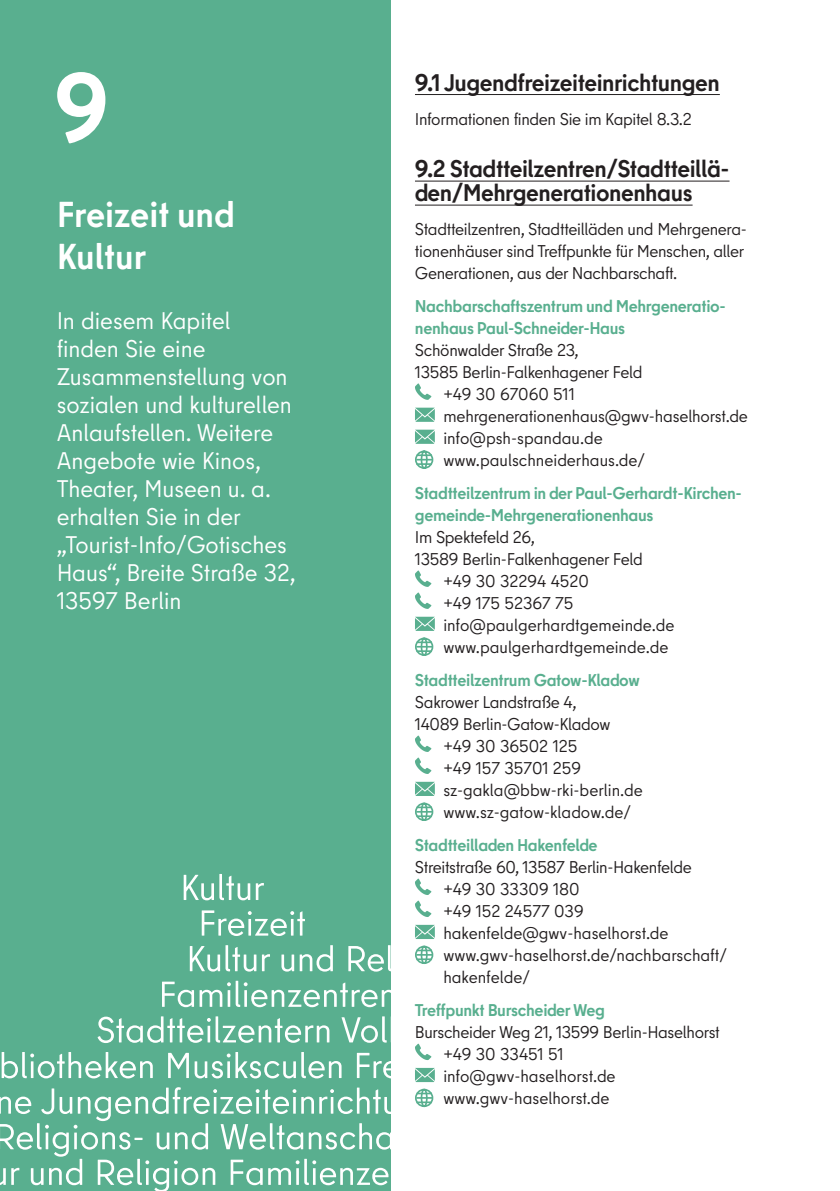
<style>
.page{position:relative;width:840px;height:1191px;background:#fff}
.page>*{position:absolute;margin:0;border:0;box-sizing:border-box;transform-origin:0 0}
.t1{font:700 96px "Berlin Type";color:#fff}
.t2{font:700 36px/42px "Berlin Type";color:#fff}
.t3{font:24px/28px "Berlin Type";color:#fff}
.t4{font:700 24px/24px "Berlin Type";letter-spacing:-.02em;color:#231f20}
.t5{font:17px/22px "Berlin Type";letter-spacing:-.02em;color:#231f20}
.t6{font:17px/22px "Berlin Type";color:#231f20}
.t7{font:700 17px/22px "Berlin Type";letter-spacing:-.02em;color:#59af8f}
</style>
<div class="page">
<div style="left:0;top:0;width:391px;height:1191px;background:#59af8f"></div>
<svg style="left:183px;top:874px;width:81px;height:26px"></svg>
<svg style="left:201px;top:910px;width:104px;height:26px"></svg>
<hr style="left:415px;top:94px;width:304px;height:1px;background:#231f20">
<hr style="left:415px;top:181px;width:314px;height:1px;background:#231f20">
<hr style="left:415px;top:205px;width:277px;height:1px;background:#231f20">
<svg style="left:415px;top:383px;width:16px;height:17px"></svg>
<svg style="left:415px;top:408px;width:19px;height:14px"></svg>
<svg style="left:415px;top:430px;width:19px;height:14px"></svg>
<svg style="left:415px;top:450px;width:19px;height:19px"></svg>
<svg style="left:415px;top:570px;width:16px;height:39px"></svg>
<svg style="left:415px;top:617px;width:19px;height:14px"></svg>
<svg style="left:415px;top:637px;width:19px;height:19px"></svg>
<svg style="left:415px;top:735px;width:16px;height:39px"></svg>
<svg style="left:415px;top:782px;width:19px;height:14px"></svg>
<svg style="left:415px;top:802px;width:19px;height:19px"></svg>
<svg style="left:415px;top:878px;width:16px;height:39px"></svg>
<svg style="left:415px;top:925px;width:19px;height:14px"></svg>
<svg style="left:162px;top:945px;width:272px;height:62px"></svg>
<svg style="left:0;top:1016px;width:435px;height:175px"></svg>
<h2 class="t1" style="left:54px;top:46px;width:57px">9</h2>
<h2 class="t2" style="left:57px;top:194px;width:180px">Freizeit und<br>Kultur</h2>
<p class="t3" style="left:57px;top:306px;width:240px">In diesem Kapitel finden Sie eine<br>Zusammenstellung von sozialen und kulturellen<br>Anlaufstellen. Weitere<br>Angebote wie Kinos,<br>Theater, Museen u. a. erhalten Sie in der „Tourist-Info/Gotisches<br>Haus“, Breite Straße 32,<br>13597 Berlin</p>
<h3 class="t4" style="left:415px;top:70px;width:306px">9.1 Jugendfreizeiteinrichtungen</h3>
<p class="t5" style="left:415px;top:108px;width:278px">Informationen finden Sie im Kapitel 8.3.2</p>
<h3 class="t4" style="left:415px;top:157px;width:316px">9.2 Stadtteilzentren/Stadtteillä&shy;den/Mehrgenerationenhaus</h3>
<p class="t5" style="left:415px;top:218px;width:333px">Stadtteilzentren, Stadtteilläden und Mehrgenera&shy;tionenhäuser sind Treffpunkte für Menschen, aller<br>Generationen, aus der Nachbarschaft.</p>
<h4 class="t7" style="left:415px;top:295px;width:312px">Nachbarschaftszentrum und Mehrgeneratio&shy;nenhaus Paul-Schneider-Haus</h4>
<p class="t5" style="left:415px;top:339px;width:229px">Schönwalder Straße 23,<br>13585 Berlin-Falkenhagener Feld</p>
<p class="t6" style="left:443px;top:383px;width:133px">+49 30 67060 511</p>
<p class="t5" style="left:443px;top:405px;width:306px">mehrgenerationenhaus@gwv-haselhorst.de</p>
<p class="t6" style="left:443px;top:427px;width:161px">info@psh-spandau.de</p>
<p class="t6" style="left:443px;top:449px;width:203px">www.paulschneiderhaus.de/</p>
<h4 class="t7" style="left:415px;top:482px;width:328px">Stadtteilzentrum in der Paul-Gerhardt-Kirchen&shy;gemeinde-Mehrgenerationenhaus</h4>
<p class="t5" style="left:415px;top:526px;width:229px">Im Spektefeld 26,<br>13589 Berlin-Falkenhagener Feld</p>
<p class="t6" style="left:443px;top:570px;width:147px">+49 30 32294 4520</p>
<p class="t6" style="left:443px;top:592px;width:131px">+49 175 52367 75</p>
<p class="t6" style="left:443px;top:614px;width:232px">info@paulgerhardtgemeinde.de</p>
<p class="t6" style="left:443px;top:636px;width:226px">www.paulgerhardtgemeinde.de</p>
<h4 class="t7" style="left:415px;top:669px;width:226px">Stadtteilzentrum Gatow-Kladow</h4>
<p class="t5" style="left:415px;top:691px;width:197px">Sakrower Landstraße 4,<br>14089 Berlin-Gatow-Kladow</p>
<p class="t6" style="left:443px;top:735px;width:135px">+49 30 36502 125</p>
<p class="t6" style="left:443px;top:757px;width:139px">+49 157 35701 259</p>
<p class="t6" style="left:443px;top:779px;width:201px">sz-gakla@bbw-rki-berlin.de</p>
<p class="t6" style="left:443px;top:801px;width:189px">www.sz-gatow-kladow.de/</p>
<h4 class="t7" style="left:415px;top:834px;width:184px">Stadtteilladen Hakenfelde</h4>
<p class="t5" style="left:415px;top:856px;width:278px">Streitstraße 60, 13587 Berlin-Hakenfelde</p>
<p class="t6" style="left:443px;top:878px;width:138px">+49 30 33309 180</p>
<p class="t6" style="left:443px;top:900px;width:142px">+49 152 24577 039</p>
<p class="t6" style="left:443px;top:922px;width:227px">hakenfelde@gwv-haselhorst.de</p>
<p class="t6" style="left:443px;top:944px;width:285px">www.gwv-haselhorst.de/nachbarschaft/ hakenfelde/</p>
<h4 class="t7" style="left:415px;top:999px;width:191px">Treffpunkt Burscheider Weg</h4>
<p class="t5" style="left:415px;top:1021px;width:306px">Burscheider Weg 21, 13599 Berlin-Haselhorst</p>
<p class="t6" style="left:443px;top:1043px;width:122px">+49 30 33451 51</p>
<p class="t6" style="left:443px;top:1065px;width:174px">info@gwv-haselhorst.de</p>
<p class="t6" style="left:443px;top:1087px;width:167px">www.gwv-haselhorst.de</p>
</div>
